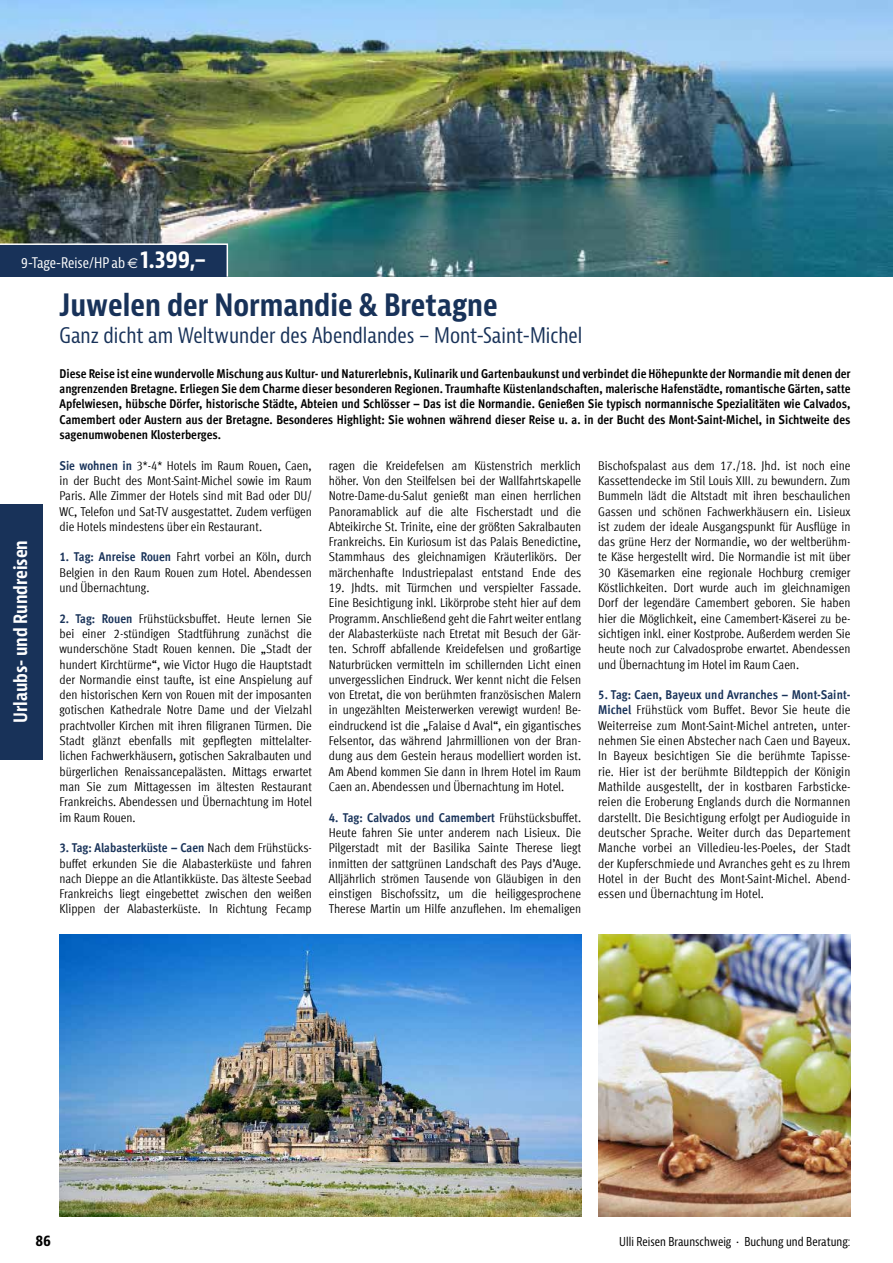
<style>
.page{position:relative;width:893px;height:1263px;background:#fff}
.page>*{position:absolute;margin:0;border:0;box-sizing:border-box;transform-origin:0 0}
.t1{font:700 condensed 30px "Bernina Sans";color:#183259}
.t2{font:condensed 21px "Bernina Sans";color:#183259}
.t3{font:700 condensed 18px "Bernina Sans";color:#fff}
.t4{font:700 condensed 15px "Bernina Sans";color:#000}
.t5{font:condensed 14.25px "Bernina Sans";color:#fff}
.t6{font:condensed 12.75px/15.3px "Meta Offc";color:#000;text-align:justify}
.t7{font:700 condensed 12.75px/15.3px "Meta Offc";color:#000;text-align:justify}
.t8{font:condensed 12px "Bernina Sans";color:#000}
.s1{font-family:"Euro Sans";font-stretch:normal}
.s2{font-weight:700;font-size:24px}
.s3{font-weight:700;color:#183259}
</style>
<div class="page">
<img style="left:0;top:0;width:893px;height:276px">
<img style="left:60px;top:934px;width:521px;height:282px">
<img style="left:598px;top:934px;width:252px;height:282px">
<div style="left:0;top:504px;width:43px;height:255px;background:#183259"></div>
<svg style="left:0;top:243px;width:229px;height:34px;background:#243d61"></svg>
<p class="t5" style="left:21px;top:254px;width:186px">9-Tage-Reise/HP ab <span class="s1">€</span> <span class="s2">1.399,–</span></p>
<h1 class="t1" style="left:60px;top:286px;width:440px">Juwelen der Normandie &amp; Bretagne</h1>
<h2 class="t2" style="left:60px;top:323px;width:524px">Ganz dicht am Weltwunder des Abendlandes – Mont-Saint-Michel</h2>
<p class="t7" style="left:60px;top:366px;width:793px">Diese Reise ist eine wundervolle Mischung aus Kultur- und Naturerlebnis, Kulinarik und Gartenbaukunst und verbindet die Höhepunkte der Normandie mit denen der angrenzenden Bretagne. Erliegen Sie dem Charme dieser besonderen Regionen. Traumhafte Küstenlandschaften, malerische Hafenstädte, romantische Gärten, satte Apfelwiesen, hübsche Dörfer, historische Städte, Abteien und Schlösser – Das ist die Normandie. Genießen Sie typisch normannische Spezialitäten wie Calvados, Camembert oder Austern aus der Bretagne. Besonderes Highlight: Sie wohnen während dieser Reise u. a. in der Bucht des Mont-Saint-Michel, in Sichtweite des sagenumwobenen Klosterberges.</p>
<p class="t6" style="left:60px;top:458px;width:254px"><span class="s3">Sie wohnen in</span> 3*-4* Hotels im Raum Rouen, Caen, in der Bucht des Mont-Saint-Michel sowie im Raum Paris. Alle Zimmer der Hotels sind mit Bad oder DU/ WC, Telefon und Sat-TV ausgestattet. Zudem verfügen die Hotels mindestens über ein Restaurant.</p>
<h3 class="t3" style="left:10px;top:723px;width:184px;rotate:-90deg">Urlaubs- und Rundreisen</h3>
<p class="t6" style="left:60px;top:550px;width:254px"><span class="s3">1. Tag: Anreise Rouen</span> Fahrt vorbei an Köln, durch Belgien in den Raum Rouen zum Hotel. Abendessen und Übernachtung.</p>
<p class="t6" style="left:60px;top:611px;width:254px"><span class="s3">2. Tag: Rouen</span> Frühstücksbuffet. Heute lernen Sie bei einer 2-stündigen Stadtführung zunächst die wunderschöne Stadt Rouen kennen. Die „Stadt der hundert Kirchtürme“, wie Victor Hugo die Hauptstadt der Normandie einst taufte, ist eine Anspielung auf den historischen Kern von Rouen mit der imposanten gotischen Kathedrale Notre Dame und der Vielzahl prachtvoller Kirchen mit ihren filigranen Türmen. Die Stadt glänzt ebenfalls mit gepflegten mittelalter&shy;lichen Fachwerkhäusern, gotischen Sakralbauten und bürgerlichen Renaissancepalästen. Mittags erwartet man Sie zum Mittagessen im ältesten Restaurant Frankreichs. Abendessen und Übernachtung im Hotel im Raum Rouen.</p>
<p class="t6" style="left:60px;top:840px;width:254px"><span class="s3">3. Tag: Alabasterküste – Caen</span> Nach dem Frühstücks&shy;buffet erkunden Sie die Alabasterküste und fahren nach Dieppe an die Atlantikküste. Das älteste Seebad Frankreichs liegt eingebettet zwischen den weißen Klippen der Alabasterküste. In Richtung Fecamp</p>
<p class="t6" style="left:329px;top:458px;width:254px">ragen die Kreidefelsen am Küstenstrich merklich höher. Von den Steilfelsen bei der Wallfahrtskapelle Notre-Dame-du-Salut genießt man einen herrlichen Panoramablick auf die alte Fischerstadt und die Abteikirche St. Trinite, eine der größten Sakralbauten Frankreichs. Ein Kuriosum ist das Palais Benedictine, Stammhaus des gleichnamigen Kräuterlikörs. Der märchenhafte Industriepalast entstand Ende des</p>
<p class="t6" style="left:329px;top:580px;width:254px">19. Jhdts. mit Türmchen und verspielter Fassade.<br>Eine Besichtigung inkl. Likörprobe steht hier auf dem Programm. Anschließend geht die Fahrt weiter entlang der Alabasterküste nach Etretat mit Besuch der Gär&shy;ten. Schroff abfallende Kreidefelsen und großartige Naturbrücken vermitteln im schillernden Licht einen unvergesslichen Eindruck. Wer kennt nicht die Felsen von Etretat, die von berühmten französischen Malern in ungezählten Meisterwerken verewigt wurden! Be&shy;eindruckend ist die „Falaise d Aval“, ein gigantisches Felsentor, das während Jahrmillionen von der Bran&shy;dung aus dem Gestein heraus modelliert worden ist.<br>Am Abend kommen Sie dann in Ihrem Hotel im Raum Caen an. Abendessen und Übernachtung im Hotel.</p>
<p class="t6" style="left:329px;top:810px;width:254px"><span class="s3">4. Tag: Calvados und Camembert</span> Frühstücksbuffet.<br>Heute fahren Sie unter anderem nach Lisieux. Die Pilgerstadt mit der Basilika Sainte Therese liegt inmitten der sattgrünen Landschaft des Pays d’Auge.<br>Alljährlich strömen Tausende von Gläubigen in den einstigen Bischofssitz, um die heiliggesprochene Therese Martin um Hilfe anzuflehen. Im ehemaligen</p>
<p class="t6" style="left:598px;top:458px;width:254px">Bischofspalast aus dem 17./18. Jhd. ist noch eine Kassettendecke im Stil Louis XIII. zu bewundern. Zum Bummeln lädt die Altstadt mit ihren beschaulichen Gassen und schönen Fachwerkhäusern ein. Lisieux ist zudem der ideale Ausgangspunkt für Ausflüge in das grüne Herz der Normandie, wo der weltberühm&shy;te Käse hergestellt wird. Die Normandie ist mit über 30 Käsemarken eine regionale Hochburg cremiger Köstlichkeiten. Dort wurde auch im gleichnamigen Dorf der legendäre Camembert geboren. Sie haben hier die Möglichkeit, eine Camembert-Käserei zu be&shy;sichtigen inkl. einer Kostprobe. Außerdem werden Sie heute noch zur Calvadosprobe erwartet. Abendessen und Übernachtung im Hotel im Raum Caen.</p>
<p class="t6" style="left:598px;top:687px;width:254px"><span class="s3">5. Tag: Caen, Bayeux und Avranches – Mont-Saint-Michel</span> Frühstück vom Buffet. Bevor Sie heute die Weiterreise zum Mont-Saint-Michel antreten, unter&shy;nehmen Sie einen Abstecher nach Caen und Bayeux.<br>In Bayeux besichtigen Sie die berühmte Tapisse&shy;rie. Hier ist der berühmte Bildteppich der Königin Mathilde ausgestellt, der in kostbaren Farbsticke&shy;reien die Eroberung Englands durch die Normannen darstellt. Die Besichtigung erfolgt per Audioguide in deutscher Sprache. Weiter durch das Departement Manche vorbei an Villedieu-les-Poeles, der Stadt der Kupferschmiede und Avranches geht es zu Ihrem Hotel in der Bucht des Mont-Saint-Michel. Abend&shy;essen und Übernachtung im Hotel.</p>
<p class="t4" style="left:35px;top:1231px;width:17px">86</p>
<p class="t8" style="left:619px;top:1234px;width:233px">Ulli Reisen Braunschweig • Buchung und Beratung:</p>
</div>
